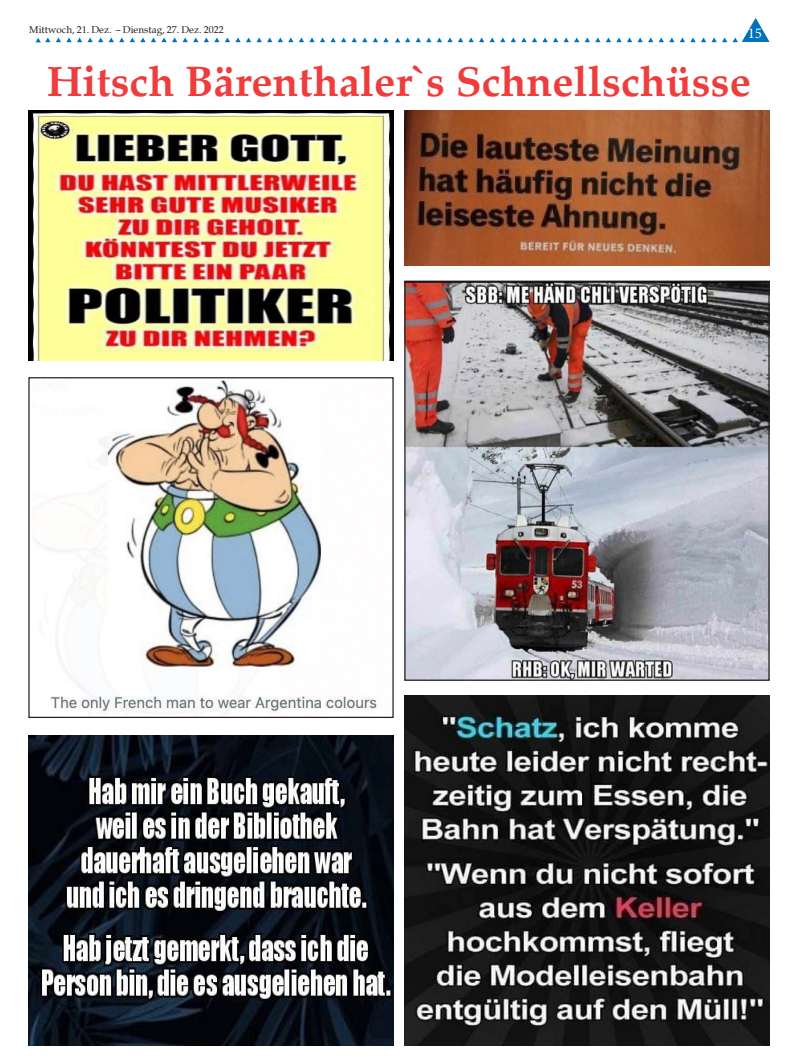
<style>
.page{position:relative;width:798px;height:1063px;background:#fff}
.page>*{position:absolute;margin:0;border:0;box-sizing:border-box;transform-origin:0 0}
.t1{font:700 42.5px "Palatia";color:#ee3d3c}
.t2{font:15px "Minion Pro";color:#fff}
.t3{font:10px "Palatia";color:#231f20}
</style>
<div class="page">
<svg style="left:669px;top:38px;width:15px;height:4px"></svg>
<svg style="left:595px;top:38px;width:68px;height:4px"></svg>
<svg style="left:574px;top:38px;width:15px;height:4px"></svg>
<svg style="left:500px;top:38px;width:68px;height:4px"></svg>
<svg style="left:479px;top:38px;width:15px;height:4px"></svg>
<svg style="left:690px;top:18px;width:79px;height:24px"></svg>
<svg style="left:395px;top:38px;width:78px;height:4px"></svg>
<svg style="left:320px;top:38px;width:68px;height:4px"></svg>
<svg style="left:225px;top:38px;width:89px;height:4px"></svg>
<svg style="left:130px;top:38px;width:89px;height:4px"></svg>
<svg style="left:35px;top:38px;width:89px;height:4px"></svg>
<img style="left:406px;top:283px;width:361px;height:396px">
<div style="left:404px;top:281px;width:365px;height:400px;border:1px solid #231f20"></div>
<div style="left:28px;top:377px;width:365px;height:341px;border:1px solid #231f20"></div>
<img style="left:404px;top:111px;width:365px;height:155px">
<img style="left:404px;top:695px;width:365px;height:350px">
<img style="left:28px;top:111px;width:365px;height:249px">
<img style="left:37px;top:380px;width:340px;height:336px">
<img style="left:28px;top:736px;width:365px;height:309px">
<p class="t3" style="left:29px;top:23px;width:196px">Mittwoch, 21. Dez. – Dienstag, 27. Dez. 2022</p>
<p class="t1" style="left:47px;top:56px;width:705px">Hitsch Bärenthaler`s Schnellschüsse</p>
<h2 class="t2" style="left:747px;top:23px;width:16px">15</h2>
</div>
